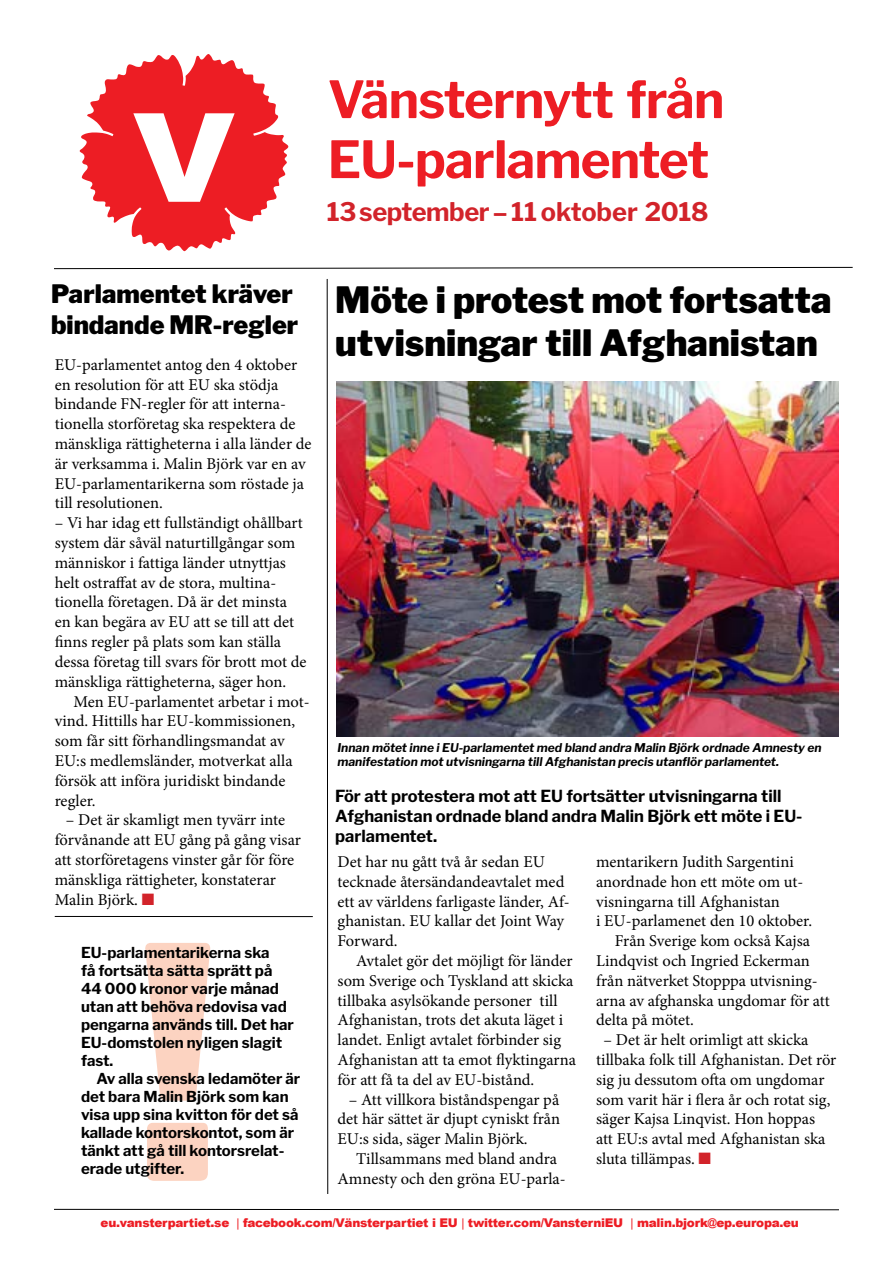
<style>
.page{position:relative;width:893px;height:1263px;background:#fff}
.page>*{position:absolute;margin:0;border:0;box-sizing:border-box;transform-origin:0 0}
.t1{font:800 320.7px "Libre Franklin";color:#fcd3c1}
.t2{font:700 51px/60px "Libre Franklin";letter-spacing:-.015em;color:#ed1d24}
.t3{font:900 36px/43.2px "Libre Franklin";color:#000}
.t4{font:700 25.5px "Libre Franklin";letter-spacing:-.015em;color:#d2232a}
.t5{font:900 25.2px/30.3px "Libre Franklin";color:#000}
.t6{font:16.5px/19.8px "Minion Pro";letter-spacing:-.005em;color:#000}
.t7{font:700 16.5px/19.8px "Libre Franklin";color:#000}
.t8{font:700 15px/18px "Libre Franklin";color:#000}
.t9{font:italic 700 12px/14.4px "Libre Franklin";color:#000}
.t10{font:900 12px "Arial";letter-spacing:-.02em;color:#ed1d24}
.s1{color:#d2232a}
.s2{font-weight:400}
</style>
<div class="page">
<svg style="left:80px;top:54px;width:208px;height:197px"></svg>
<svg style="left:54px;top:267px;width:799px;height:2px"></svg>
<svg style="left:326px;top:279px;width:2px;height:915px"></svg>
<hr style="left:54px;top:1209px;width:785px;height:1px;background:#000">
<img style="left:336px;top:382px;width:502px;height:354px">
<hr style="left:55px;top:916px;width:258px;height:1px;background:#000">
<h2 class="t2" style="left:328px;top:65px;width:398px">Vänsternytt från<br>EU-parlamentet</h2>
<h3 class="t4" style="left:327px;top:192px;width:383px">13 september – 11 oktober 2018</h3>
<h3 class="t5" style="left:51px;top:277px;width:249px">Parlamentet kräver bindande MR-regler</h3>
<p class="t6" style="left:55px;top:355px;width:258px">EU-parlamentet antog den 4 oktober en resolution för att EU ska stödja bindande FN-regler för att interna&shy;tionella storföretag ska respektera de mänskliga rättigheterna i alla länder de är verksamma i. Malin Björk var en av EU-parlamentarikerna som röstade ja till resolutionen.</p>
<p class="t6" style="left:55px;top:513px;width:253px">– Vi har idag ett fullständigt ohållbart system där såväl naturtillgångar som människor i fattiga länder utnyttjas helt ostraffat av de stora, multina&shy;tionella företagen. Då är det minsta en kan begära av EU att se till att det finns regler på plats som kan ställa dessa företag till svars för brott mot de mänskliga rättigheterna, säger hon.</p>
<p class="t6" style="left:55px;top:691px;width:256px;text-indent:19px">Men EU-parlamentet arbetar i mot&shy;vind. Hittills har EU-kommissionen, som får sitt förhandlingsmandat av<br>EU:s medlemsländer, motverkat alla försök att införa juridiskt bindande regler.</p>
<p class="t6" style="left:55px;top:810px;width:248px;text-indent:11px">– Det är skamligt men tyvärr inte förvånande att EU gång på gång visar att storföretagens vinster går för före mänskliga rättigheter, konstaterar<br>Malin Björk. <span class="s1">■</span></p>
<h1 class="t1" style="left:135px;top:807px;width:88px">!</h1>
<p class="t8" style="left:81px;top:942px;width:214px">EU-parlamentarikerna ska<br>få fortsätta sätta sprätt på<br>44 000 kronor varje månad utan att behöva redovisa vad pengarna används till. Det har<br>EU-domstolen nyligen slagit fast.</p>
<p class="t8" style="left:81px;top:1068px;width:221px;text-indent:15px">Av alla svenska ledamöter är det bara Malin Björk som kan visa upp sina kvitton för det så kallade kontorskontot, som är tänkt att gå till kontorsrelat&shy;erade utgifter.</p>
<h3 class="t3" style="left:335px;top:274px;width:498px">Möte i protest mot fortsatta utvisningar till Afghanistan</h3>
<p class="t9" style="left:338px;top:739px;width:486px">Innan mötet inne i EU-parlamentet med bland andra Malin Björk ordnade Amnesty en manifestation mot utvisningarna till Afghanistan precis utanflör parlamentet.</p>
<p class="t7" style="left:335px;top:785px;width:469px">För att protestera mot att EU fortsätter utvisningarna till<br>Afghanistan ordnade bland andra Malin Björk ett möte i EU&shy;parlamentet.</p>
<p class="t6" style="left:338px;top:852px;width:234px">Det har nu gått två år sedan EU tecknade återsändandeavtalet med ett av världens farligaste länder, Af&shy;ghanistan. EU kallar det Joint Way<br>Forward.</p>
<p class="t6" style="left:338px;top:951px;width:240px;text-indent:19px">Avtalet gör det möjligt för länder som Sverige och Tyskland att skicka tillbaka asylsökande personer till Afghanistan, trots det akuta läget i landet. Enligt avtalet förbinder sig Afghanistan att ta emot flyktingarna för att få ta del av EU-bistånd.</p>
<p class="t6" style="left:338px;top:1089px;width:224px;text-align:justify;text-indent:11px">– Att villkora biståndspengar på det här sättet är djupt cyniskt från EU:s sida, säger Malin Björk.</p>
<p class="t6" style="left:338px;top:1149px;width:228px;text-indent:19px">Tillsammans med bland andra<br>Amnesty och den gröna EU-parla-</p>
<p class="t6" style="left:596px;top:852px;width:199px">mentarikern Judith Sargentini</p>
<p class="t6" style="left:596px;top:872px;width:209px">anordnade hon ett möte om ut-</p>
<p class="t6" style="left:596px;top:891px;width:185px">visningarna till Afghanistan</p>
<p class="t6" style="left:596px;top:911px;width:217px">i EU-parlamenet den 10 oktober.</p>
<p class="t6" style="left:615px;top:931px;width:197px">Från Sverige kom också Kajsa</p>
<p class="t6" style="left:596px;top:951px;width:215px">Lindqvist och Ingried Eckerman</p>
<p class="t6" style="left:596px;top:971px;width:223px">från nätverket Stopppa utvisning-</p>
<p class="t6" style="left:596px;top:990px;width:235px">arna av afghanska ungdomar för att</p>
<p class="t6" style="left:596px;top:1010px;width:99px">delta på mötet.</p>
<p class="t6" style="left:596px;top:1030px;width:242px;text-indent:7px">– Det är helt orimligt att skicka tillbaka folk till Afghanistan. Det rör sig ju dessutom ofta om ungdomar som varit här i flera år och rotat sig, säger Kajsa Linqvist. Hon hoppas<br>att EU:s avtal med Afghanistan ska sluta tillämpas. <span class="s1">■</span></p>
<p class="t10" style="left:101px;top:1213px;width:700px">eu.vansterpartiet.se <span class="s2">|</span> facebook.com/Vänsterpartiet i EU <span class="s2">|</span> twitter.com/VansterniEU <span class="s2">|</span> malin.bjork@ep.europa.eu</p>
</div>
